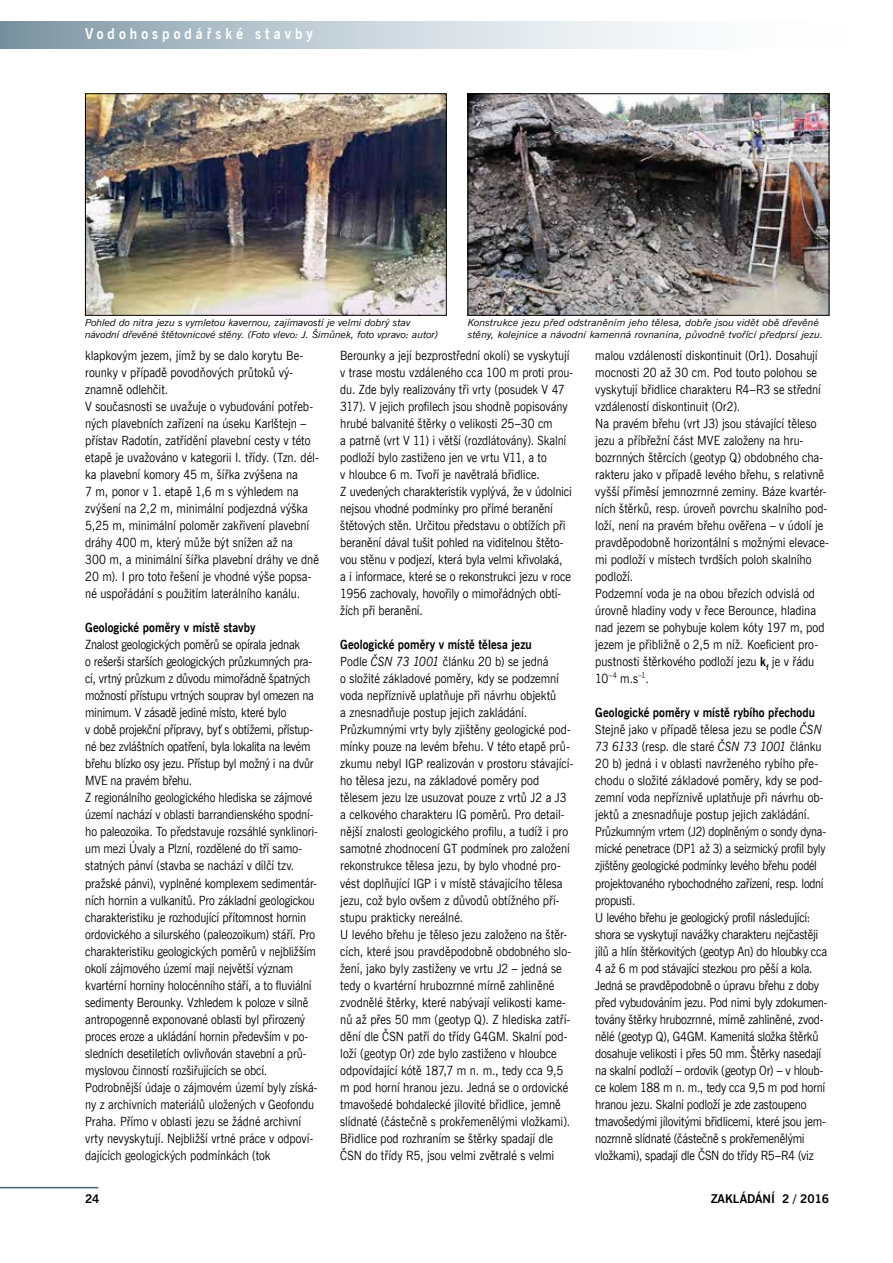
<style>
.page{position:relative;width:893px;height:1263px;background:#fff}
.page>*{position:absolute;margin:0;border:0;box-sizing:border-box;transform-origin:0 0}
.t1{font:700 15px "News Gothic AT";letter-spacing:.3em;color:#fff;scale:.9 1}
.t2{font:12.75px/17px "News Gothic AT";letter-spacing:-.005em;color:#000;scale:.9 1}
.t3{font:12.75px/17px "News Gothic AT";letter-spacing:-.005em;color:#000;scale:.89 1}
.t4{font:700 12.75px "News Gothic AT";letter-spacing:.005em;color:#000;scale:.9 1}
.t5{font:700 12px "News Gothic AT";color:#000}
.t6{font:italic 9.75px/11.7px "News Gothic AT";letter-spacing:-.01em;color:#000;scale:1.1 1}
.t7{font:italic 9.75px/11.7px "News Gothic AT";letter-spacing:-.01em;color:#000;scale:1.11 1}
.s1{font-weight:700}
.s2{font-style:italic}
</style>
<div class="page">
<svg style="left:0;top:21px;width:663px;height:28px;background:#bfccd4"></svg>
<img style="left:87px;top:96px;width:357px;height:217px">
<img style="left:470px;top:96px;width:357px;height:217px">
<hr style="left:0;top:1187px;width:98px;height:1px;background:#3f6576">
<p class="t1" style="left:85px;top:25px;width:255px">Vodohospodářské stavby</p>
<p class="t6" style="left:85px;top:316px;width:323px">Pohled do nitra jezu s vymletou kavernou, zajímavostí je velmi dobrý stav návodní dřevěné štětovnicové stěny. (Foto vlevo: J. Šimůnek, foto vpravo: autor)</p>
<p class="t7" style="left:468px;top:316px;width:322px">Konstrukce jezu před odstraněním jeho tělesa, dobře jsou vidět obě dřevěné stěny, kolejnice a návodní kamenná rovnanina, původně tvořící předprsí jezu.</p>
<p class="t2" style="left:85px;top:347px;width:261px">klapkovým jezem, jímž by se dalo korytu Be&shy;rounky v případě povodňových průtoků vý&shy;znamně odlehčit.<br>V současnosti se uvažuje o vybudování potřeb&shy;ných plavebních zařízení na úseku Karlštejn – přístav Radotín, zatřídění plavební cesty v této etapě je uvažováno v kategorii I. třídy. (Tzn. dél&shy;ka plavební komory 45 m, šířka zvýšena na<br>7 m, ponor v 1. etapě 1,6 m s výhledem na zvýšení na 2,2 m, minimální podjezdná výška 5,25 m, minimální poloměr zakřivení plavební dráhy 400 m, který může být snížen až na<br>300 m, a minimální šířka plavební dráhy ve dně 20 m). I pro toto řešení je vhodné výše popsa&shy;né uspořádání s použitím laterálního kanálu.</p>
<p class="t4" style="left:85px;top:620px;width:191px">Geologické poměry v místě stavby</p>
<p class="t3" style="left:85px;top:636px;width:263px">Znalost geologických poměrů se opírala jednak<br>o rešerši starších geologických průzkumných pra&shy;cí, vrtný průzkum z důvodu mimořádně špatných možností přístupu vrtných souprav byl omezen na minimum. V zásadě jediné místo, které bylo<br>v době projekční přípravy, byť s obtížemi, přístup&shy;né bez zvláštních opatření, byla lokalita na levém břehu blízko osy jezu. Přístup byl možný i na dvůr MVE na pravém břehu.<br>Z regionálního geologického hlediska se zájmové území nachází v oblasti barrandienského spodní&shy;ho paleozoika. To představuje rozsáhlé synklinori&shy;um mezi Úvaly a Plzní, rozdělené do tří samo&shy;statných pánví (stavba se nachází v dílčí tzv. pražské pánvi), vyplněné komplexem sedimentár&shy;ních hornin a vulkanitů. Pro základní geologickou charakteristiku je rozhodující přítomnost hornin ordovického a silurského (paleozoikum) stáří. Pro charakteristiku geologických poměrů v nejbližším okolí zájmového území mají největší význam kvartérní horniny holocénního stáří, a to fluviální sedimenty Berounky. Vzhledem k poloze v silně antropogenně exponované oblasti byl přirozený proces eroze a ukládání hornin především v po&shy;sledních desetiletích ovlivňován stavební a prů&shy;myslovou činností rozšiřujících se obcí.<br>Podrobnější údaje o zájmovém území byly získá&shy;ny z archivních materiálů uložených v Geofondu Praha. Přímo v oblasti jezu se žádné archivní vrty nevyskytují. Nejbližší vrtné práce v odpoví&shy;dajících geologických podmínkách (tok</p>
<p class="t3" style="left:340px;top:347px;width:263px">Berounky a její bezprostřední okolí) se vyskytují v trase mostu vzdáleného cca 100 m proti prou&shy;du. Zde byly realizovány tři vrty (posudek V 47<br>317). V jejich profilech jsou shodně popisovány hrubé balvanité štěrky o velikosti 25–30 cm<br>a patrně (vrt V 11) i větší (rozdlátovány). Skalní podloží bylo zastiženo jen ve vrtu V11, a to<br>v hloubce 6 m. Tvoří je navětralá břidlice.<br>Z uvedených charakteristik vyplývá, že v údolnici nejsou vhodné podmínky pro přímé beranění štětových stěn. Určitou představu o obtížích při beranění dával tušit pohled na viditelnou štěto&shy;vou stěnu v podjezí, která byla velmi křivolaká,<br>a i informace, které se o rekonstrukci jezu v roce 1956 zachovaly, hovořily o mimořádných obtí&shy;žích při beranění.</p>
<p class="t2" style="left:340px;top:636px;width:261px"><span class="s1">Geologické poměry v místě tělesa jezu<br></span>Podle <span class="s2">ČSN 73 1001</span> článku 20 b) se jedná<br>o složité základové poměry, kdy se podzemní voda nepříznivě uplatňuje při návrhu objektů<br>a znesnadňuje postup jejich zakládání.<br>Průzkumnými vrty byly zjištěny geologické pod&shy;mínky pouze na levém břehu. V této etapě prů&shy;zkumu nebyl IGP realizován v prostoru stávající&shy;ho tělesa jezu, na základové poměry pod tělesem jezu lze usuzovat pouze z vrtů J2 a J3 a celkového charakteru IG poměrů. Pro detail&shy;nější znalosti geologického profilu, a tudíž i pro samotné zhodnocení GT podmínek pro založení rekonstrukce tělesa jezu, by bylo vhodné pro&shy;vést doplňující IGP i v místě stávajícího tělesa jezu, což bylo ovšem z důvodů obtížného pří&shy;stupu prakticky nereálné.<br>U levého břehu je těleso jezu založeno na štěr&shy;cích, které jsou pravděpodobně obdobného slo&shy;žení, jako byly zastiženy ve vrtu J2 – jedná se tedy o kvartérní hrubozrnné mírně zahliněné zvodnělé štěrky, které nabývají velikosti kame&shy;nů až přes 50 mm (geotyp Q). Z hlediska zatří&shy;dění dle ČSN patří do třídy G4GM. Skalní pod&shy;loží (geotyp Or) zde bylo zastiženo v hloubce odpovídající kótě 187,7 m n. m., tedy cca 9,5 m pod horní hranou jezu. Jedná se o ordovické tmavošedé bohdalecké jílovité břidlice, jemně slídnaté (částečně s prokřemenělými vložkami).<br>Břidlice pod rozhraním se štěrky spadají dle ČSN do třídy R5, jsou velmi zvětralé s velmi</p>
<p class="t2" style="left:595px;top:347px;width:261px">malou vzdáleností diskontinuit (Or1). Dosahují mocnosti 20 až 30 cm. Pod touto polohou se vyskytují břidlice charakteru R4–R3 se střední vzdáleností diskontinuit (Or2).<br>Na pravém břehu (vrt J3) jsou stávající těleso jezu a příbřežní část MVE založeny na hru&shy;bozrnných štěrcích (geotyp Q) obdobného cha&shy;rakteru jako v případě levého břehu, s relativně vyšší příměsí jemnozrnné zeminy. Báze kvartér&shy;ních štěrků, resp. úroveň povrchu skalního pod&shy;loží, není na pravém břehu ověřena – v údolí je pravděpodobně horizontální s možnými elevace&shy;mi podloží v místech tvrdších poloh skalního podloží.<br>Podzemní voda je na obou březích odvislá od úrovně hladiny vody v řece Berounce, hladina nad jezem se pohybuje kolem kóty 197 m, pod jezem je přibližně o 2,5 m níž. Koeficient pro&shy;pustnosti štěrkového podloží jezu <span class="s1">k</span><sub>f</sub> je v řádu 10<sup>–4</sup> m.s<sup>–1</sup>.</p>
<p class="t2" style="left:595px;top:704px;width:260px"><span class="s1">Geologické poměry v místě rybího přechodu </span>Stejně jako v případě tělesa jezu se podle <span class="s2">ČSN 73 6133</span> (resp. dle staré <span class="s2">ČSN 73 1001</span> článku 20 b) jedná i v oblasti navrženého rybího pře&shy;chodu o složité základové poměry, kdy se pod&shy;zemní voda nepříznivě uplatňuje při návrhu ob&shy;jektů a znesnadňuje postup jejich zakládání.<br>Průzkumným vrtem (J2) doplněným o sondy dyna&shy;mické penetrace (DP1 až 3) a seizmický profil byly zjištěny geologické podmínky levého břehu podél projektovaného rybochodného zařízení, resp. lodní propusti.<br>U levého břehu je geologický profil následující: shora se vyskytují navážky charakteru nejčastěji jílů a hlín štěrkovitých (geotyp An) do hloubky cca 4 až 6 m pod stávající stezkou pro pěší a kola.<br>Jedná se pravděpodobně o úpravu břehu z doby před vybudováním jezu. Pod nimi byly zdokumen&shy;továny štěrky hrubozrnné, mírně zahliněné, zvod&shy;nělé (geotyp Q), G4GM. Kamenitá složka štěrků dosahuje velikosti i přes 50 mm. Štěrky nasedají na skalní podloží – ordovik (geotyp Or) – v hloub&shy;ce kolem 188 m n. m., tedy cca 9,5 m pod horní hranou jezu. Skalní podloží je zde zastoupeno tmavošedými jílovitými břidlicemi, které jsou jem&shy;nozrnně slídnaté (částečně s prokřemenělými vložkami), spadají dle ČSN do třídy R5–R4 (viz</p>
<p class="t5" style="left:85px;top:1191px;width:16px">24</p>
<p class="t5" style="left:711px;top:1191px;width:120px">ZAKLÁDÁNÍ 2 / 2016</p>
</div>
